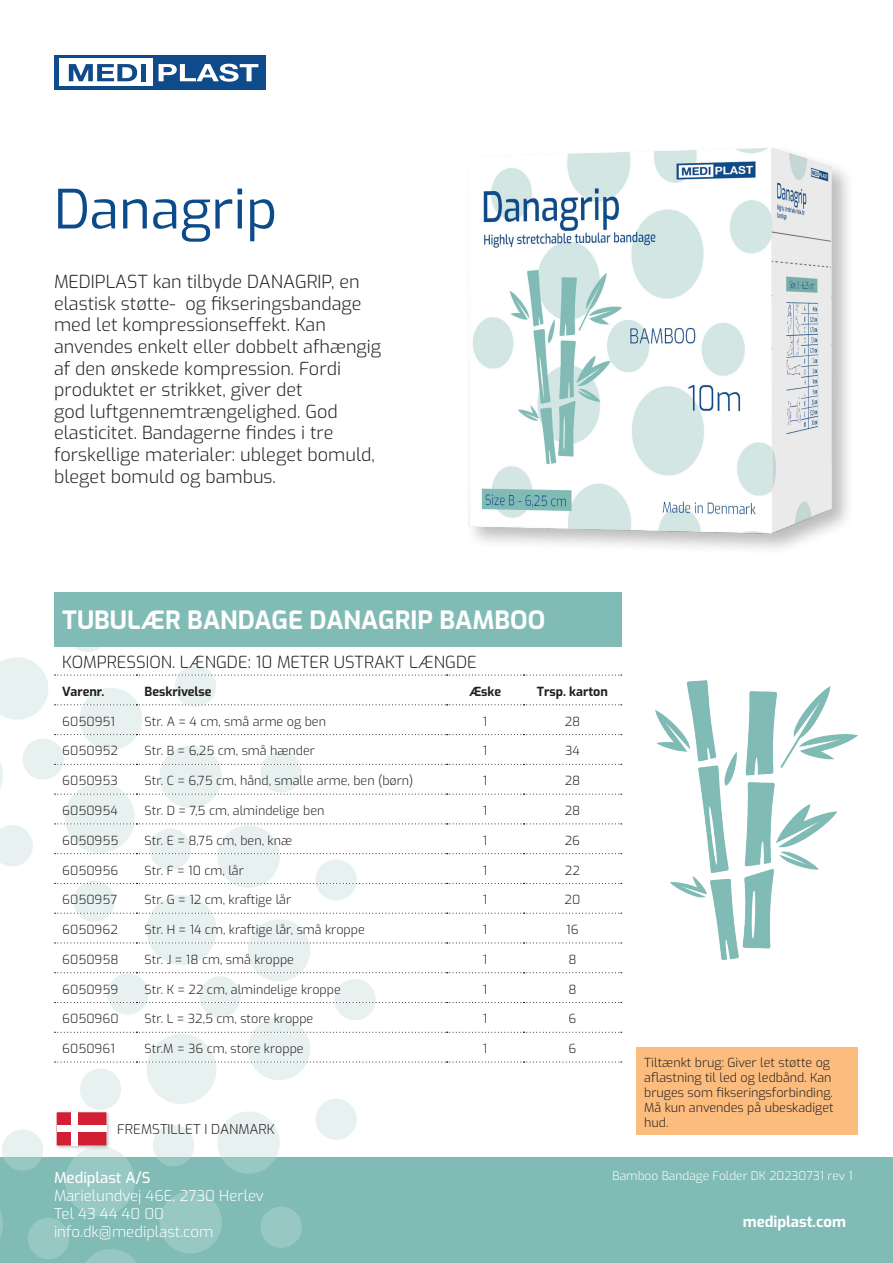
<style>
.page{position:relative;width:893px;height:1263px;background:#fff}
.page>*{position:absolute;margin:0;border:0;box-sizing:border-box;transform-origin:0 0}
.t1{font:54px "Exo";color:#0c4b89}
.t2{font:700 25.05px "Exo";color:#fff}
.t3{font:300 18px/21.6px "Exo";color:#231f20}
.t4{font:300 16.65px "Exo";color:#231f20}
.t5{font:300 15px/18px "Exo";color:#fff}
.t6{font:700 15px "Exo";color:#fff}
.t7{font:500 15px "Exo";color:#fff}
.t8{font:300 13.65px "Exo";color:#231f20}
.t9{font:300 12.6px/15px "Exo";color:#231f20}
.t10{font:700 12.6px "Exo";color:#231f20}
.t11{font:300 12px "Exo";color:#fff}
</style>
<div class="page">
<div style="left:0;top:1158px;width:893px;height:105px;background:#80bbb6"></div>
<div style="left:334px;top:979px;width:42px;height:41px;background:#e6f1f0;border-radius:50%"></div>
<div style="left:107px;top:973px;width:42px;height:42px;background:#e6f1f0;border-radius:50%"></div>
<div style="left:199px;top:976px;width:42px;height:41px;background:#e6f1f0;border-radius:50%"></div>
<div style="left:54px;top:55px;width:211px;height:35px;background:#0f4a8a"></div>
<div style="left:60px;top:59px;width:93px;height:27px;background:#fff"></div>
<svg style="left:69px;top:64px;width:68px;height:17px"></svg>
<hr style="left:141px;top:64px;width:4px;height:17px;background:#0f4a8a">
<svg style="left:159px;top:64px;width:99px;height:18px"></svg>
<div style="left:636px;top:1047px;width:221px;height:87px;background:#fbbc7d"></div>
<img style="left:655px;top:680px;width:202px;height:280px">
<div style="left:54px;top:592px;width:567px;height:54px;background:#80bbb6"></div>
<svg style="left:55px;top:1002px;width:567px;height:1px"></svg>
<svg style="left:0;top:608px;width:622px;height:376px"></svg>
<div style="left:465px;top:144px;width:390px;height:412px;background:#231f20;opacity:.3"></div>
<img style="left:465px;top:144px;width:374px;height:395px">
<svg style="left:0;top:1015px;width:622px;height:248px"></svg>
<div style="left:71px;top:1112px;width:6px;height:33px;background:#fff"></div>
<div style="left:57px;top:1126px;width:49px;height:6px;background:#fff"></div>
<h1 class="t1" style="left:54px;top:169px;width:225px">Danagrip</h1>
<p class="t3" style="left:54px;top:270px;width:329px">MEDIPLAST kan tilbyde DANAGRIP, en elastisk støtte- og fikseringsbandage med let kompressionseffekt. Kan anvendes enkelt eller dobbelt afhængig af den ønskede kompression. Fordi produktet er strikket, giver det<br>god luftgennemtrængelighed. God elasticitet. Bandagerne findes i tre forskellige materialer: ubleget bomuld, bleget bomuld og bambus.</p>
<h2 class="t2" style="left:62px;top:600px;width:484px">TUBULÆR BANDAGE DANAGRIP BAMBOO</h2>
<h3 class="t4" style="left:62px;top:650px;width:416px">KOMPRESSION. LÆNGDE: 10 METER USTRAKT LÆNGDE</h3>
<p class="t10" style="left:62px;top:682px;width:44px">Varenr.</p>
<p class="t10" style="left:145px;top:682px;width:68px">Beskrivelse</p>
<p class="t10" style="left:469px;top:682px;width:34px">Æske</p>
<p class="t10" style="left:537px;top:682px;width:73px">Trsp. karton</p>
<p class="t9" style="left:62px;top:713px;width:54px">6050951</p>
<p class="t9" style="left:145px;top:713px;width:183px">Str. A = 4 cm, små arme og ben</p>
<p class="t9" style="left:483px;top:713px;width:6px">1</p>
<p class="t9" style="left:565px;top:713px;width:17px">28</p>
<p class="t9" style="left:62px;top:743px;width:57px">6050952</p>
<p class="t9" style="left:145px;top:743px;width:172px">Str. B = 6,25 cm, små hænder</p>
<p class="t9" style="left:483px;top:743px;width:6px">1</p>
<p class="t9" style="left:565px;top:743px;width:16px">34</p>
<p class="t9" style="left:62px;top:772px;width:57px">6050953</p>
<p class="t9" style="left:145px;top:772px;width:270px">Str. C = 6,75 cm, hånd, smalle arme, ben (børn)</p>
<p class="t9" style="left:483px;top:772px;width:6px">1</p>
<p class="t9" style="left:565px;top:772px;width:17px">28</p>
<p class="t9" style="left:62px;top:802px;width:57px">6050954</p>
<p class="t9" style="left:145px;top:802px;width:181px">Str. D = 7,5 cm, almindelige ben</p>
<p class="t9" style="left:483px;top:802px;width:6px">1</p>
<p class="t9" style="left:565px;top:802px;width:17px">28</p>
<p class="t9" style="left:62px;top:832px;width:58px">6050955</p>
<p class="t9" style="left:145px;top:832px;width:149px">Str. E = 8,75 cm, ben, knæ</p>
<p class="t9" style="left:483px;top:832px;width:6px">1</p>
<p class="t9" style="left:565px;top:832px;width:17px">26</p>
<p class="t9" style="left:62px;top:862px;width:58px">6050956</p>
<p class="t9" style="left:145px;top:862px;width:101px">Str. F = 10 cm, lår</p>
<p class="t9" style="left:483px;top:862px;width:6px">1</p>
<p class="t9" style="left:565px;top:862px;width:16px">22</p>
<p class="t9" style="left:62px;top:892px;width:56px">6050957</p>
<p class="t9" style="left:145px;top:892px;width:148px">Str. G = 12 cm, kraftige lår</p>
<p class="t9" style="left:483px;top:892px;width:6px">1</p>
<p class="t9" style="left:565px;top:892px;width:17px">20</p>
<p class="t9" style="left:62px;top:921px;width:57px">6050962</p>
<p class="t9" style="left:145px;top:921px;width:222px">Str. H = 14 cm, kraftige lår, små kroppe</p>
<p class="t9" style="left:483px;top:921px;width:6px">1</p>
<p class="t9" style="left:566px;top:921px;width:14px">16</p>
<p class="t9" style="left:62px;top:951px;width:58px">6050958</p>
<p class="t9" style="left:145px;top:951px;width:151px">Str. J = 18 cm, små kroppe</p>
<p class="t9" style="left:483px;top:951px;width:6px">1</p>
<p class="t9" style="left:568px;top:951px;width:10px">8</p>
<p class="t9" style="left:62px;top:981px;width:58px">6050959</p>
<p class="t9" style="left:145px;top:981px;width:198px">Str. K = 22 cm, almindelige kroppe</p>
<p class="t9" style="left:483px;top:981px;width:6px">1</p>
<p class="t9" style="left:568px;top:981px;width:10px">8</p>
<p class="t9" style="left:62px;top:1011px;width:58px">6050960</p>
<p class="t9" style="left:145px;top:1011px;width:170px">Str. L = 32,5 cm, store kroppe</p>
<p class="t9" style="left:483px;top:1011px;width:6px">1</p>
<p class="t9" style="left:568px;top:1011px;width:9px">6</p>
<p class="t9" style="left:62px;top:1040px;width:54px">6050961</p>
<p class="t9" style="left:145px;top:1040px;width:161px">Str.M = 36 cm, store kroppe</p>
<p class="t9" style="left:483px;top:1040px;width:6px">1</p>
<p class="t9" style="left:568px;top:1040px;width:9px">6</p>
<p class="t8" style="left:117px;top:1119px;width:159px">FREMSTILLET I DANMARK</p>
<p class="t9" style="left:644px;top:1054px;width:191px">Tiltænkt brug: Giver let støtte og aflastning til led og ledbånd. Kan bruges som fikseringsforbinding.<br>Må kun anvendes på ubeskadiget hud.</p>
<p class="t7" style="left:54px;top:1166px;width:98px">Mediplast A/S</p>
<p class="t5" style="left:54px;top:1185px;width:211px">Marielundvej 46E, 2730 Herlev<br>Tel 43 44 40 00 info.dk@mediplast.com</p>
<p class="t11" style="left:613px;top:1166px;width:242px">Bamboo Bandage Folder DK 20230731 rev 1</p>
<p class="t6" style="left:743px;top:1210px;width:105px">mediplast.com</p>
</div>
